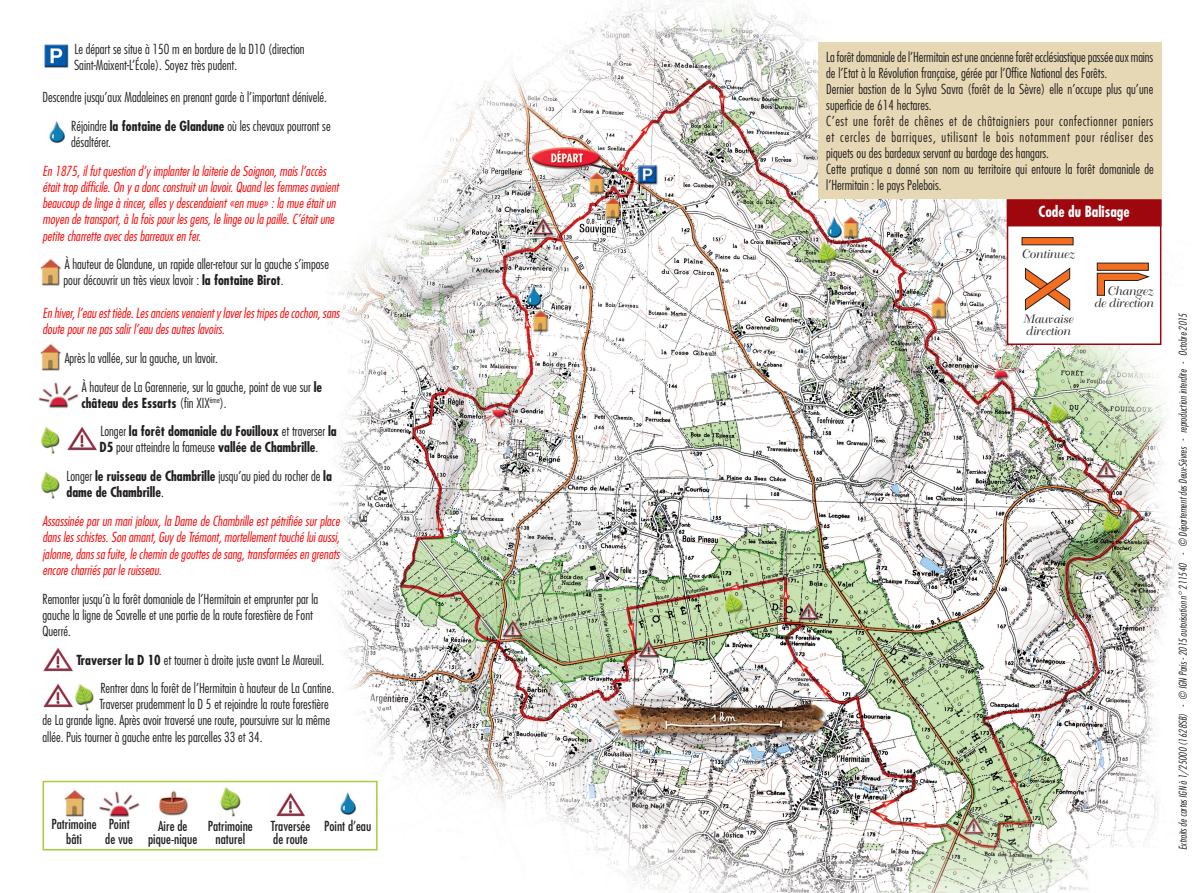
<style>
.page{position:relative;width:1204px;height:893px;background:#fff}
.page>*{position:absolute;margin:0;border:0;box-sizing:border-box;transform-origin:0 0}
.t1{font:700 condensed 15px "Futura";color:#fff}
.t2{font:300 condensed 13.5px/16px "Futura";color:#231f20}
.t3{font:italic 300 condensed 13.5px/16.2px "Futura";color:#f00}
.t4{font:700 condensed 13.5px/16px "Futura";color:#231f20}
.t5{font:condensed 13.5px "Futura";color:#231f20}
.t6{font:12px/12px "Bellevue";color:#231f20;text-align:right}
.Normal_e{font:italic 300 condensed 10.5px "Futura";color:#231f20}
.s1{font-weight:700}
.s2{font-weight:300}
</style>
<div class="page">
<img style="left:188px;top:0;width:990px;height:893px">
<div style="left:818px;top:43px;width:343px;height:156px;background:#e7d8b5"></div>
<img style="left:44px;top:44px;width:25px;height:24px">
<img style="left:49px;top:121px;width:16px;height:22px">
<img style="left:40px;top:259px;width:21px;height:27px">
<img style="left:40px;top:344px;width:21px;height:26px">
<img style="left:38px;top:382px;width:40px;height:26px">
<img style="left:41px;top:427px;width:19px;height:27px">
<img style="left:67px;top:426px;width:30px;height:25px">
<img style="left:41px;top:472px;width:19px;height:27px">
<img style="left:43px;top:647px;width:30px;height:25px">
<img style="left:43px;top:683px;width:30px;height:25px">
<img style="left:75px;top:684px;width:19px;height:27px">
<div style="left:43px;top:781px;width:334px;height:69px;background:#fff;border:2px solid #a6ce39"></div>
<img style="left:64px;top:790px;width:22px;height:27px">
<img style="left:220px;top:787px;width:21px;height:30px">
<img style="left:99px;top:791px;width:41px;height:26px">
<img style="left:159px;top:791px;width:28px;height:25px">
<img style="left:276px;top:792px;width:29px;height:25px">
<img style="left:340px;top:792px;width:17px;height:23px">
<div style="left:1007px;top:200px;width:153px;height:144px;background:#fff"></div>
<div style="left:1006px;top:199px;width:155px;height:146px;border:2px solid #9d070d"></div>
<div style="left:1007px;top:200px;width:153px;height:26px;background:#9d070d"></div>
<div style="left:1006px;top:199px;width:155px;height:27px;border:2px solid #9d070d"></div>
<div style="left:1021px;top:237px;width:52px;height:8px;background:#f36e21;border:1px solid #231f20"></div>
<div style="left:1096px;top:263px;width:52px;height:8px;background:#f36e21;border:1px solid #231f20"></div>
<svg style="left:1096px;top:272px;width:53px;height:24px"></svg>
<svg style="left:1024px;top:267px;width:46px;height:44px"></svg>
<p class="t2" style="left:74px;top:41px;width:232px">Le départ se situe à 150 m en bordure de la D10 (direction<br>Saint-Maixent-L’École). Soyez très pudent.</p>
<p class="t2" style="left:43px;top:89px;width:286px">Descendre jusqu’aux Madaleines en prenant garde à l’important dénivelé.</p>
<p class="t2" style="left:71px;top:118px;width:261px">Réjoindre <span class="s1">la fontaine de Glandune</span> où les chevaux pourront se désaltérer.</p>
<p class="t3" style="left:43px;top:163px;width:297px">En 1875, il fut question d’y implanter la laiterie de Soignon, mais l’accès était trop difficile. On y a donc construit un lavoir. Quand les femmes avaient beaucoup de linge à rincer, elles y descendaient «en mue» : la mue était un moyen de transport, à la fois pour les gens, le linge ou la paille. C’était une petite charrette avec des barreaux en fer.</p>
<p class="t2" style="left:64px;top:256px;width:267px">À hauteur de Glandune, un rapide aller-retour sur la gauche s’impose pour découvrir un très vieux lavoir : <span class="s1">la fontaine Birot</span>.</p>
<p class="t3" style="left:43px;top:305px;width:298px">En hiver, l’eau est tiède. Les anciens venaient y laver les tripes de cochon, sans doute pour ne pas salir l’eau des autres lavoirs.</p>
<p class="t2" style="left:65px;top:350px;width:155px">Après la vallée, sur la gauche, un lavoir.</p>
<p class="t2" style="left:82px;top:378px;width:242px">À hauteur de La Garennerie, sur la gauche, point de vue sur <span class="s1">le château des Essarts</span> (fin XIX<sup>ème</sup>).</p>
<p class="t4" style="left:100px;top:423px;width:239px"><span class="s2">Longer</span> la forêt domaniale du Fouilloux <span class="s2">et traverser</span> la<br>D5 <span class="s2">pour atteindre la fameuse</span> vallée de Chambrille<span class="s2">.</span></p>
<p class="t4" style="left:67px;top:468px;width:267px"><span class="s2">Longer</span> le ruisseau de Chambrille <span class="s2">jusqu’au pied du rocher de</span> la dame de Chambrille<span class="s2">.</span></p>
<p class="t3" style="left:43px;top:513px;width:299px;text-align:justify">Assassinée par un mari jaloux, la Dame de Chambrille est pétrifiée sur place dans les schistes. Son amant, Guy de Trémont, mortellement touché lui aussi, jalonne, dans sa fuite, le chemin de gouttes de sang, transformées en grenats encore charriés par le ruisseau.</p>
<p class="t2" style="left:43px;top:591px;width:277px">Remonter jusqu’à la forêt domaniale de l’Hermitain et emprunter par la gauche la ligne de Savrelle et une partie de la route forestière de Font<br>Querré.</p>
<p class="t2" style="left:76px;top:651px;width:249px"><span class="s1">Traverser la D 10</span> et tourner à droite juste avant Le Mareuil.</p>
<p class="t2" style="left:100px;top:680px;width:235px">Rentrer dans la forêt de l’Hermitain à hauteur de La Cantine.</p>
<p class="t2" style="left:100px;top:696px;width:230px">Traverser prudemment la D 5 et rejoindre la route forestière</p>
<p class="t2" style="left:43px;top:712px;width:289px">de La grande ligne. Après avoir traversé une route, poursuivre sur la même</p>
<p class="t2" style="left:43px;top:728px;width:221px">allée. Puis tourner à gauche entre les parcelles 33 et 34.</p>
<p class="t5" style="left:52px;top:816px;width:46px">Patrimoine</p>
<p class="t5" style="left:66px;top:831px;width:17px">bâti</p>
<p class="t5" style="left:109px;top:816px;width:22px">Point</p>
<p class="t5" style="left:105px;top:831px;width:29px">de vue</p>
<p class="t5" style="left:158px;top:817px;width:31px">Aire de</p>
<p class="t5" style="left:148px;top:831px;width:51px">pique-nique</p>
<p class="t5" style="left:208px;top:818px;width:46px">Patrimoine</p>
<p class="t5" style="left:215px;top:831px;width:31px">naturel</p>
<p class="t5" style="left:271px;top:818px;width:41px">Traversée</p>
<p class="t5" style="left:273px;top:831px;width:36px">de route</p>
<p class="t5" style="left:324px;top:818px;width:48px">Point d’eau</p>
<p class="t2" style="left:826px;top:49px;width:328px">La forêt domaniale de l’Hermitain est une ancienne forêt ecclésiastique passée aux mains de l’Etat à la Révolution française, gérée par l’Office National des Forêts.</p>
<p class="t2" style="left:826px;top:81px;width:328px">Dernier bastion de la Sylva Savra (forêt de la Sèvre) elle n’occupe plus qu’une superficie de 614 hectares.</p>
<p class="t2" style="left:826px;top:113px;width:328px;text-align:justify">C’est une forêt de chênes et de châtaigniers pour confectionner paniers et cercles de barriques, utilisant le bois notamment pour réaliser des piquets ou des bardeaux servant au bardage des hangars.</p>
<p class="t2" style="left:826px;top:161px;width:329px">Cette pratique a donné son nom au territoire qui entoure la forêt domaniale de l’Hermitain : le pays Pelebois.</p>
<p class="t1" style="left:1038px;top:203px;width:93px">Code du Balisage</p>
<p class="t6" style="left:1020px;top:248px;width:55px">Continuez</p>
<p class="t6" style="left:1093px;top:286px;width:61px">Changez de direction</p>
<p class="t6" style="left:1022px;top:313px;width:52px;text-align:left">Mauvaise direction</p>
<p class="Normal_e" style="left:1176px;top:850px;width:539px;rotate:-90deg">Extraits de cartes IGN à 1/25000 (1628SB) - © IGN Paris - 2015 autorisation n° 211540 - © Département des Deux-Sèvres - reproduction interdite - Octobre 2015</p>
</div>
